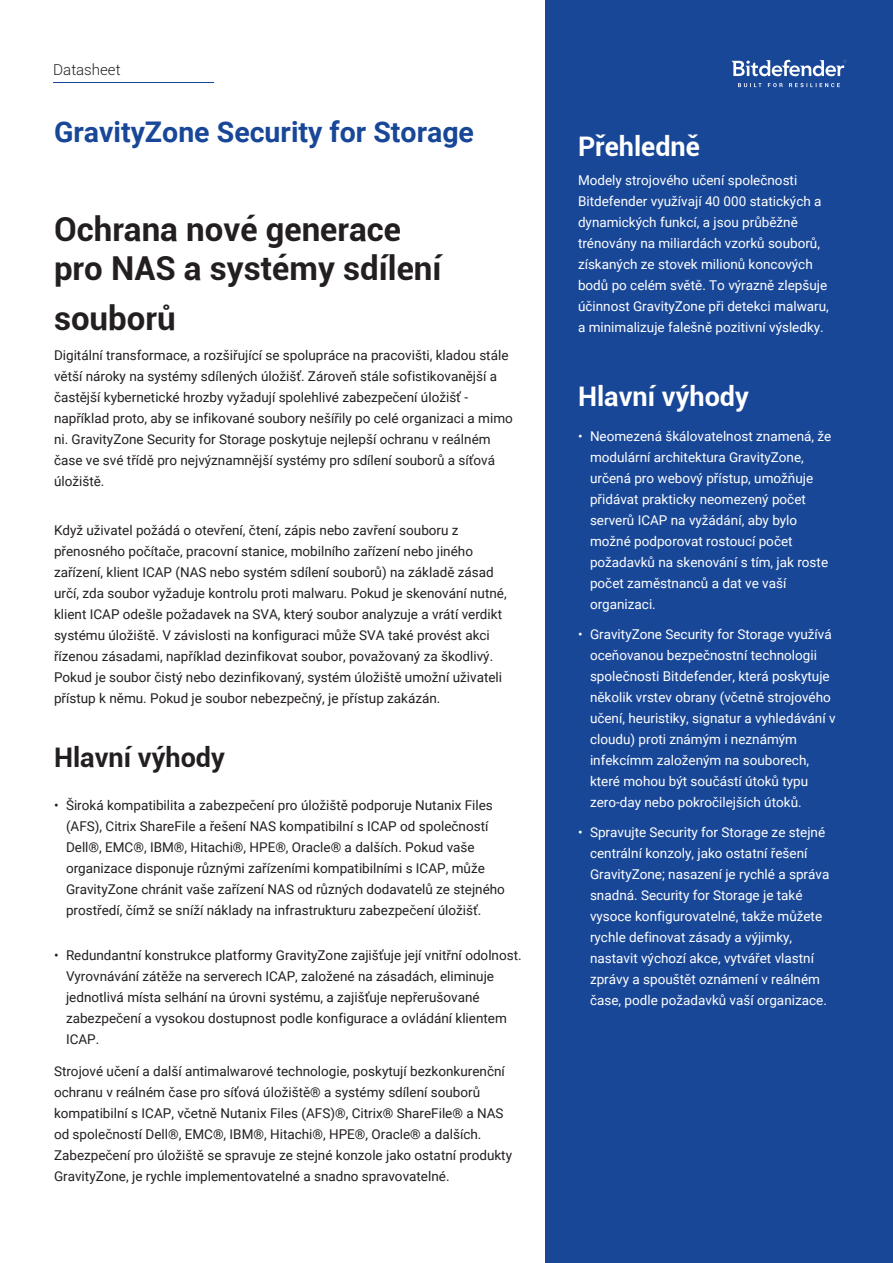
<style>
.page{position:relative;width:893px;height:1263px;background:#fff}
.page>*{position:absolute;margin:0;border:0;box-sizing:border-box;transform-origin:0 0}
.t1{font:700 33px/39.6px "Roboto";color:#231f20}
.t2{font:700 28.5px "Roboto";color:#184798}
.t3{font:700 27px "Roboto";color:#fff}
.t4{font:700 27px "Roboto";color:#231f20}
.t5{font:300 15px "Roboto";color:#231f20}
.t6{font:13.5px/21px "Roboto";color:#231f20}
.t7{font:13.5px/21px "Roboto";color:#fff}
</style>
<div class="page">
<div style="left:545px;top:0;width:348px;height:1263px;background:#184798"></div>
<hr style="left:53px;top:82px;width:161px;height:1px;background:#184798">
<svg style="left:731px;top:59px;width:115px;height:18px"></svg>
<svg style="left:738px;top:83px;width:102px;height:4px"></svg>
<p class="t5" style="left:53px;top:60px;width:69px">Datasheet</p>
<h2 class="t2" style="left:54px;top:112px;width:422px">GravityZone Security for Storage</h2>
<h1 class="t1" style="left:54px;top:208px;width:389px">Ochrana nové generace pro NAS a systémy sdílení</h1>
<h1 class="t1" style="left:54px;top:297px;width:123px">souborů</h1>
<p class="t6" style="left:54px;top:344px;width:460px">Digitální transformace, a rozšiřující se spolupráce na pracovišti, kladou stále větší nároky na systémy sdílených úložišť. Zároveň stále sofistikovanější a častější kybernetické hrozby vyžadují spolehlivé zabezpečení úložišť - například proto, aby se infikované soubory nešířily po celé organizaci a mimo ni. GravityZone Security for Storage poskytuje nejlepší ochranu v reálném čase ve své třídě pro nejvýznamnější systémy pro sdílení souborů a síťová úložiště.</p>
<p class="t6" style="left:54px;top:519px;width:454px">Když uživatel požádá o otevření, čtení, zápis nebo zavření souboru z přenosného počítače, pracovní stanice, mobilního zařízení nebo jiného zařízení, klient ICAP (NAS nebo systém sdílení souborů) na základě zásad určí, zda soubor vyžaduje kontrolu proti malwaru. Pokud je skenování nutné, klient ICAP odešle požadavek na SVA, který soubor analyzuje a vrátí verdikt systému úložiště. V závislosti na konfiguraci může SVA také provést akci řízenou zásadami, například dezinfikovat soubor, považovaný za škodlivý.<br>Pokud je soubor čistý nebo dezinfikovaný, systém úložiště umožní uživateli přístup k němu. Pokud je soubor nebezpečný, je přístup zakázán.</p>
<h3 class="t4" style="left:54px;top:739px;width:172px">Hlavní výhody</h3>
<p class="t6" style="left:66px;top:794px;width:440px;text-indent:-12px">• Široká kompatibilita a zabezpečení pro úložiště podporuje Nutanix Files (AFS), Citrix ShareFile a řešení NAS kompatibilní s ICAP od společností Dell®, EMC®, IBM®, Hitachi®, HPE®, Oracle® a dalších. Pokud vaše organizace disponuje různými zařízeními kompatibilními s ICAP, může GravityZone chránit vaše zařízení NAS od různých dodavatelů ze stejného prostředí, čímž se sníží náklady na infrastrukturu zabezpečení úložišť.</p>
<p class="t6" style="left:66px;top:944px;width:457px;text-indent:-12px">• Redundantní konstrukce platformy GravityZone zajišťuje její vnitřní odolnost.<br>Vyrovnávání zátěže na serverech ICAP, založené na zásadách, eliminuje jednotlivá místa selhání na úrovni systému, a zajišťuje nepřerušované zabezpečení a vysokou dostupnost podle konfigurace a ovládání klientem ICAP.</p>
<p class="t6" style="left:54px;top:1060px;width:460px">Strojové učení a další antimalwarové technologie, poskytují bezkonkurenční ochranu v reálném čase pro síťová úložiště® a systémy sdílení souborů kompatibilní s ICAP, včetně Nutanix Files (AFS)®, Citrix® ShareFile® a NAS od společností Dell®, EMC®, IBM®, Hitachi®, HPE®, Oracle® a dalších.<br>Zabezpečení pro úložiště se spravuje ze stejné konzole jako ostatní produkty GravityZone, je rychle implementovatelné a snadno spravovatelné.</p>
<h3 class="t3" style="left:578px;top:127px;width:123px">Přehledně</h3>
<p class="t7" style="left:578px;top:169px;width:252px">Modely strojového učení společnosti Bitdefender využívají 40 000 statických a dynamických funkcí, a jsou průběžně trénovány na miliardách vzorků souborů, získaných ze stovek milionů koncových bodů po celém světě. To výrazně zlepšuje účinnost GravityZone při detekci malwaru, a minimalizuje falešně pozitivní výsledky.</p>
<h3 class="t3" style="left:578px;top:377px;width:172px">Hlavní výhody</h3>
<p class="t7" style="left:590px;top:425px;width:243px;text-indent:-12px">• Neomezená škálovatelnost znamená, že modulární architektura GravityZone, určená pro webový přístup, umožňuje přidávat prakticky neomezený počet serverů ICAP na vyžádání, aby bylo možné podporovat rostoucí počet požadavků na skenování s tím, jak roste počet zaměstnanců a dat ve vaší organizaci.</p>
<p class="t7" style="left:590px;top:623px;width:247px;text-indent:-12px">• GravityZone Security for Storage využívá oceňovanou bezpečnostní technologii společnosti Bitdefender, která poskytuje několik vrstev obrany (včetně strojového učení, heuristiky, signatur a vyhledávání v cloudu) proti známým i neznámým infekcímm založeným na souborech, které mohou být součástí útoků typu zero-day nebo pokročilejších útoků.</p>
<p class="t7" style="left:590px;top:821px;width:241px;text-indent:-12px">• Spravujte Security for Storage ze stejné centrální konzoly, jako ostatní řešení GravityZone; nasazení je rychlé a správa snadná. Security for Storage je také vysoce konfigurovatelné, takže můžete rychle definovat zásady a výjimky, nastavit výchozí akce, vytvářet vlastní zprávy a spouštět oznámení v reálném čase, podle požadavků vaší organizace.</p>
</div>
